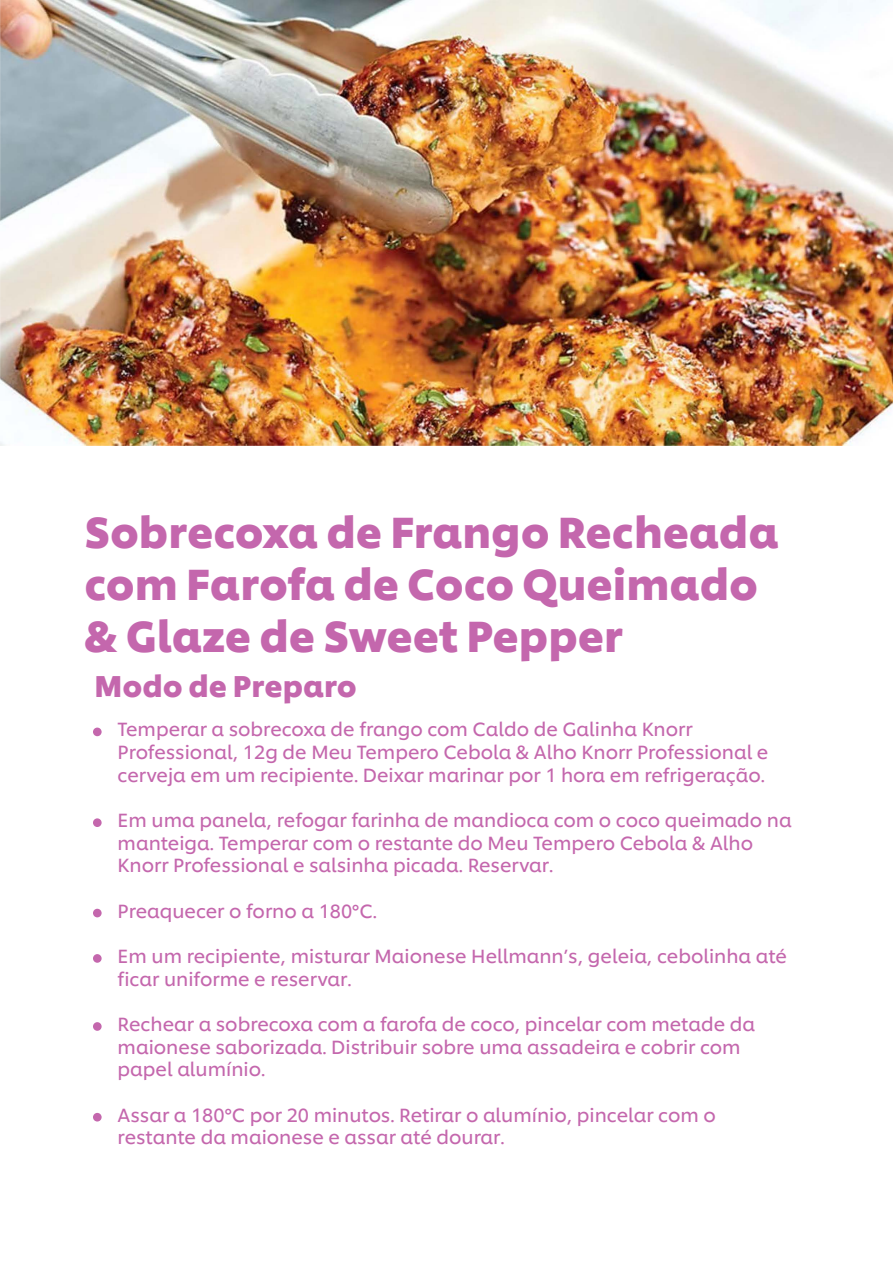
<style>
.page{position:relative;width:893px;height:1263px;background:#fff}
.page>*{position:absolute;margin:0;border:0;box-sizing:border-box;transform-origin:0 0}
.t1{font:700 43.05px/51.6px "Unilever Shilling";color:#c467ad}
.t2{font:700 29.7px "Unilever Shilling";color:#c467ad}
.t3{font:18.9px/22.6px "Unilever Shilling";color:#c467ad}
</style>
<div class="page">
<img style="left:0;top:0;width:893px;height:445px">
<div style="left:93px;top:727px;width:9px;height:9px;background:#c467ad;border-radius:50%"></div>
<div style="left:93px;top:818px;width:9px;height:9px;background:#c467ad;border-radius:50%"></div>
<div style="left:93px;top:909px;width:9px;height:8px;background:#c467ad;border-radius:50%"></div>
<div style="left:93px;top:954px;width:9px;height:9px;background:#c467ad;border-radius:50%"></div>
<div style="left:93px;top:1022px;width:9px;height:9px;background:#c467ad;border-radius:50%"></div>
<div style="left:93px;top:1113px;width:9px;height:8px;background:#c467ad;border-radius:50%"></div>
<h1 class="t1" style="left:84px;top:503px;width:696px">Sobrecoxa de Frango Recheada com Farofa de Coco Queimado &amp; Glaze de Sweet Pepper</h1>
<h2 class="t2" style="left:95px;top:663px;width:264px">Modo de Preparo</h2>
<p class="t3" style="left:118px;top:716px;width:652px">Temperar a sobrecoxa de frango com Caldo de Galinha Knorr<br>Professional, 12g de Meu Tempero Cebola &amp; Alho Knorr Professional e cerveja em um recipiente. Deixar marinar por 1 hora em refrigeração.</p>
<p class="t3" style="left:118px;top:807px;width:676px">Em uma panela, refogar farinha de mandioca com o coco queimado na manteiga. Temperar com o restante do Meu Tempero Cebola &amp; Alho<br>Knorr Professional e salsinha picada. Reservar.</p>
<p class="t3" style="left:118px;top:898px;width:261px">Preaquecer o forno a 180°C.</p>
<p class="t3" style="left:118px;top:943px;width:671px">Em um recipiente, misturar Maionese Hellmann’s, geleia, cebolinha até ficar uniforme e reservar.</p>
<p class="t3" style="left:118px;top:1011px;width:639px">Rechear a sobrecoxa com a farofa de coco, pincelar com metade da maionese saborizada. Distribuir sobre uma assadeira e cobrir com papel alumínio.</p>
<p class="t3" style="left:118px;top:1102px;width:600px">Assar a 180°C por 20 minutos. Retirar o alumínio, pincelar com o restante da maionese e assar até dourar.</p>
</div>
